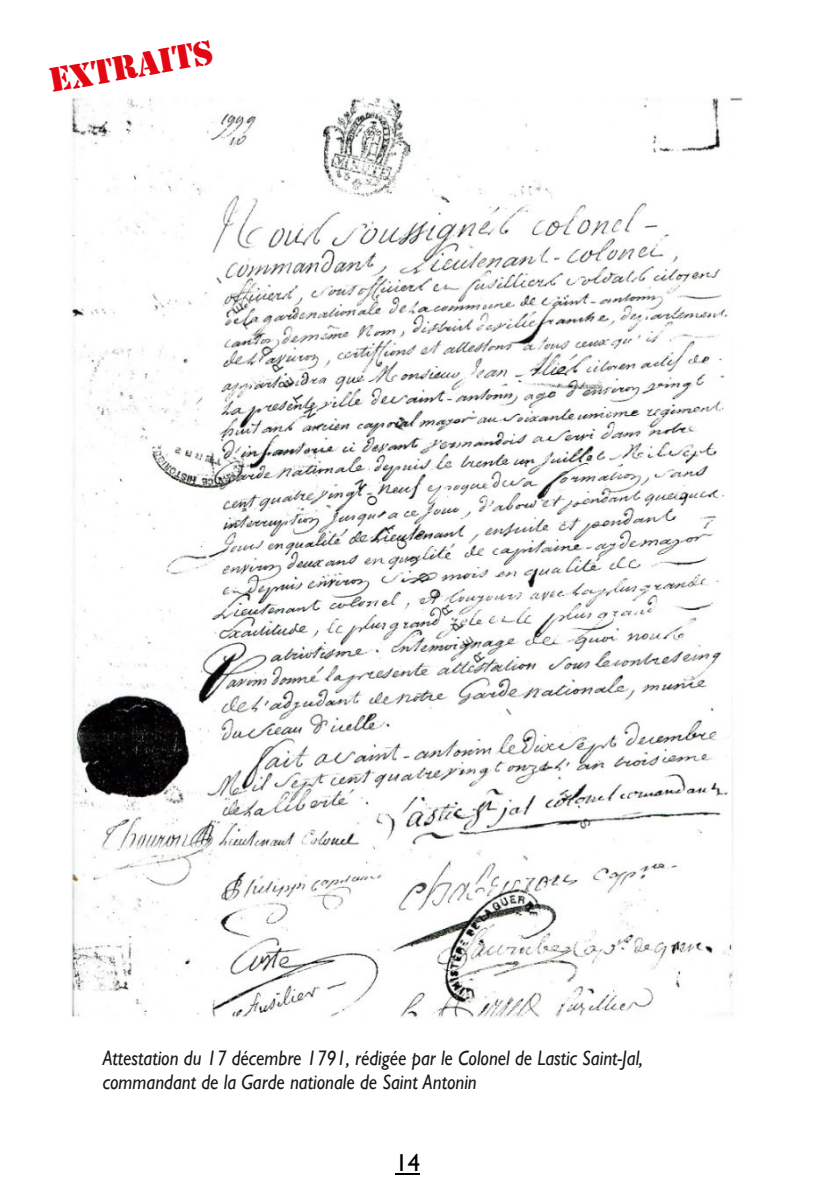
<style>
.page{position:relative;width:819px;height:1191px;background:#fff}
.page>*{position:absolute;margin:0;border:0;box-sizing:border-box;transform-origin:0 0}
.t1{font:31.85px "Stencil Std";color:#e30613}
.t2{font:24.5px "Gill Sans";color:#000}
.t3{font:italic 21px/24.5px "Gill Sans";color:#1a1a1a;scale:.9 1}
</style>
<div class="page">
<svg style="left:395px;top:1173px;width:25px;height:1px"></svg>
<img style="left:70px;top:96px;width:673px;height:922px">
<h1 class="t1" style="left:48px;top:69px;width:167px;rotate:-10deg">EXTRAITS</h1>
<p class="t3" style="left:103px;top:1047px;width:601px">Attestation du 17 décembre 1791, rédigée par le Colonel de Lastic Saint-Jal, commandant de la Garde nationale de Saint Antonin</p>
<p class="t2" style="left:395px;top:1154px;width:26px">14</p>
</div>
